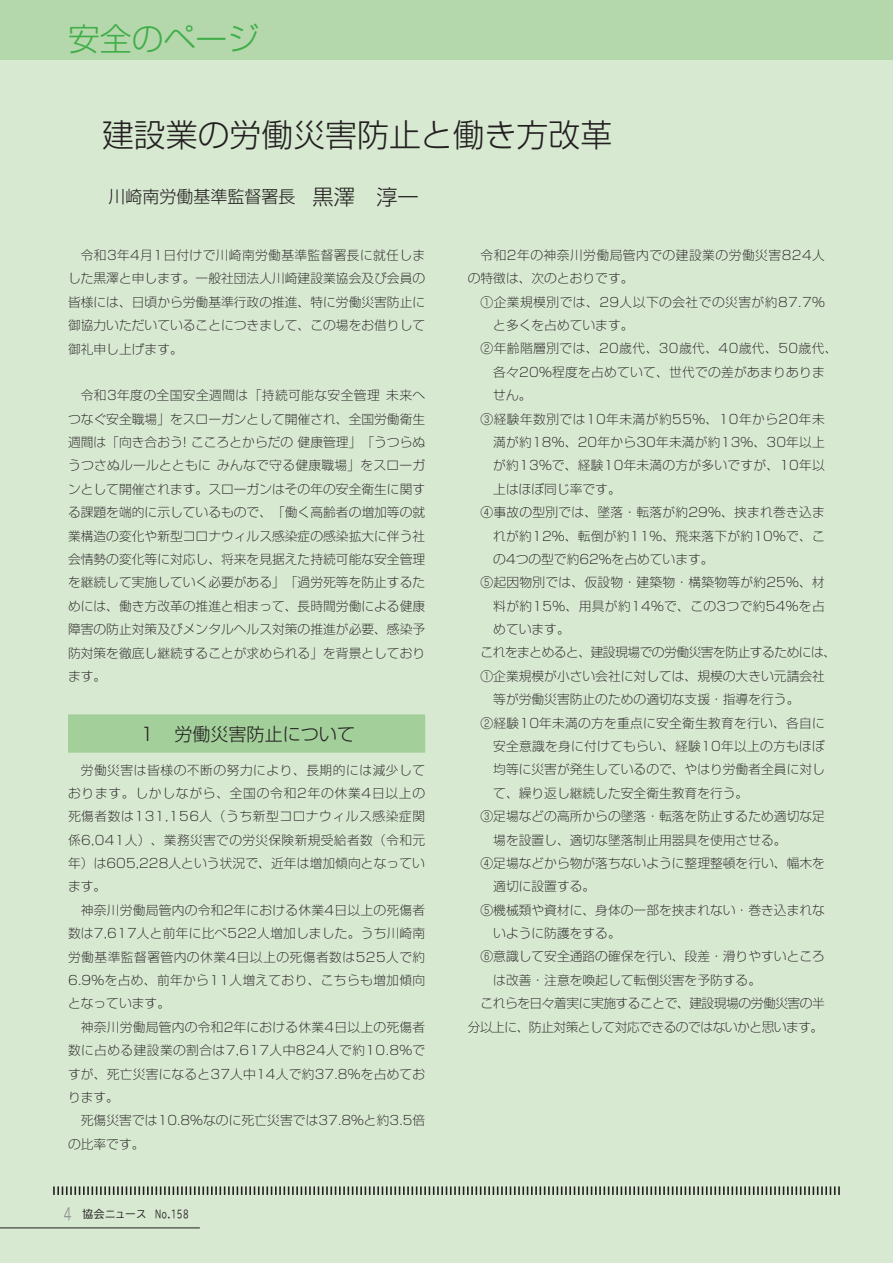
<style>
.page{position:relative;width:893px;height:1263px;background:#d8e9d2}
.page>*{position:absolute;margin:0;border:0;box-sizing:border-box;transform-origin:0 0}
.t1{font:300 31.95px "Shin Go Pr 5";color:#231f20}
.t2{font:300 31.95px "Shin Go Pr 5";color:#40ae49}
.t3{font:300 18px "Shin Go Pr 5";color:#231f20}
.t4{font:300 16.95px "Shin Go Pr 5";color:#231f20}
.t5{font:300 expanded 12.75px/23.4px "Shin Go Pr 5";color:#231f20;text-align:justify}
.t6{font:300 expanded 12.75px "Shin Go Pr 5";letter-spacing:.02em;color:#231f20}
.t7{font:300 expanded 12.75px/23.4px "Shin Go Pr 5";letter-spacing:.035em;color:#231f20}
.t8{font:300 expanded 12.75px "Shin Go Pr 5";letter-spacing:-.04em;color:#231f20}
.t9{font:300 expanded 12.75px "Shin Go Pr 5";letter-spacing:-.035em;color:#231f20}
.t10{font:300 expanded 12.75px "Shin Go Pr 5";letter-spacing:.025em;color:#231f20}
.t11{font:10.65px "BIZ UDP Gothic";letter-spacing:.075em;color:#231f20}
.s1{font-size:21.3px}
.s2{font-size:15.9px;color:#939598}
</style>
<div class="page">
<div style="left:0;top:0;width:893px;height:60px;background:#b5d7ac"></div>
<svg style="left:53px;top:1186px;width:787px;height:9px"></svg>
<hr style="left:0;top:1228px;width:200px;height:1px;background:#231f20">
<div style="left:68px;top:714px;width:357px;height:39px;background:#a3cf9a"></div>
<h1 class="t2" style="left:68px;top:12px;width:193px">安全のページ</h1>
<h1 class="t1" style="left:102px;top:109px;width:512px">建設業の労働災害防止と働き方改革</h1>
<h3 class="t4" style="left:108px;top:183px;width:312px">川崎南労働基準監督署長　<span class="s1">黒澤　淳一</span></h3>
<p class="t5" style="left:68px;top:242px;width:359px;text-indent:13px">令和3年4月1日付けで川崎南労働基準監督署長に就任しました黒澤と申します。一般社団法人川崎建設業協会及び会員の皆様には、日頃から労働基準行政の推進、特に労働災害防止に御協力いただいていることにつきまして、この場をお借りして御礼申し上げます。</p>
<p class="t5" style="left:68px;top:383px;width:359px;text-indent:13px">令和3年度の全国安全週間は「持続可能な安全管理 未来へつなぐ安全職場」をスローガンとして開催され、全国労働衛生週間は「向き合おう! こころとからだの 健康管理」「うつらぬうつさぬルールとともに みんなで守る健康職場」をスローガンとして開催されます。スローガンはその年の安全衛生に関する課題を端的に示しているもので、「働く高齢者の増加等の就業構造の変化や新型コロナウィルス感染症の感染拡大に伴う社会情勢の変化等に対応し、将来を見据えた持続可能な安全管理を継続して実施していく必要がある」「過労死等を防止するためには、働き方改革の推進と相まって、長時間労働による健康障害の防止対策及びメンタルヘルス対策の推進が必要、感染予防対策を徹底し継続することが求められる」を背景としております。</p>
<h2 class="t3" style="left:138px;top:720px;width:218px">１　労働災害防止について</h2>
<p class="t5" style="left:68px;top:757px;width:359px;text-indent:13px">労働災害は皆様の不断の努力により、長期的には減少しております。しかしながら、全国の令和2年の休業4日以上の死傷者数は131,156人（うち新型コロナウィルス感染症関係6,041人）、業務災害での労災保険新規受給者数（令和元年）は605,228人という状況で、近年は増加傾向となっています。</p>
<p class="t5" style="left:68px;top:897px;width:359px;text-indent:13px">神奈川労働局管内の令和2年における休業4日以上の死傷者数は7,617人と前年に比べ522人増加しました。うち川崎南労働基準監督署管内の休業4日以上の死傷者数は525人で約6.9%を占め、前年から11人増えており、こちらも増加傾向となっています。</p>
<p class="t5" style="left:68px;top:1014px;width:359px;text-indent:13px">神奈川労働局管内の令和2年における休業4日以上の死傷者数に占める建設業の割合は7,617人中824人で約10.8%ですが、死亡災害になると37人中14人で約37.8%を占めております。</p>
<p class="t5" style="left:68px;top:1107px;width:359px;text-indent:13px">死傷災害では10.8%なのに死亡災害では37.8%と約3.5倍の比率です。</p>
<p class="t11" style="left:64px;top:1209px;width:126px"><span class="s2">4</span> 協会ニュース　No.158</p>
<p class="t7" style="left:468px;top:242px;width:359px;text-indent:13px">令和2年の神奈川労働局管内での建設業の労働災害824人の特徴は、次のとおりです。</p>
<p class="t7" style="left:480px;top:289px;width:346px">①企業規模別では、29人以下の会社での災害が約87.7%</p>
<p class="t5" style="left:493px;top:312px;width:142px">と多くを占めています。</p>
<p class="t7" style="left:480px;top:336px;width:359px">②年齢階層別では、20歳代、30歳代、40歳代、50歳代、</p>
<p class="t6" style="left:493px;top:361px;width:333px">各々20%程度を占めていて、世代での差があまりありま</p>
<p class="t5" style="left:493px;top:382px;width:40px">せん。</p>
<p class="t7" style="left:480px;top:406px;width:346px">③経験年数別では10年未満が約55%、10年から20年未</p>
<p class="t5" style="left:493px;top:429px;width:333px">満が約18%、20年から30年未満が約13%、30年以上</p>
<p class="t5" style="left:493px;top:453px;width:333px">が約13%で、経験10年未満の方が多いですが、10年以</p>
<p class="t5" style="left:493px;top:476px;width:129px">上はほぼ同じ率です。</p>
<p class="t6" style="left:480px;top:502px;width:346px">④事故の型別では、墜落・転落が約29%、挟まれ巻き込ま</p>
<p class="t5" style="left:493px;top:523px;width:333px">れが約12%、転倒が約11%、飛来落下が約10%で、こ</p>
<p class="t5" style="left:493px;top:546px;width:222px">の4つの型で約62%を占めています。</p>
<p class="t6" style="left:480px;top:572px;width:346px">⑤起因物別では、仮設物・建築物・構築物等が約25%、材</p>
<p class="t10" style="left:493px;top:595px;width:333px">料が約15%、用具が約14%で、この3つで約54%を占</p>
<p class="t5" style="left:493px;top:616px;width:78px">めています。</p>
<p class="t8" style="left:480px;top:642px;width:357px">これをまとめると、建設現場での労働災害を防止するためには、</p>
<p class="t5" style="left:480px;top:663px;width:346px">①企業規模が小さい会社に対しては、規模の大きい元請会社</p>
<p class="t5" style="left:493px;top:686px;width:308px">等が労働災害防止のための適切な支援・指導を行う。</p>
<p class="t6" style="left:480px;top:712px;width:346px">②経験10年未満の方を重点に安全衛生教育を行い、各自に</p>
<p class="t6" style="left:493px;top:736px;width:333px">安全意識を身に付けてもらい、経験10年以上の方もほぼ</p>
<p class="t5" style="left:493px;top:757px;width:333px">均等に災害が発生しているので、やはり労働者全員に対し</p>
<p class="t5" style="left:493px;top:780px;width:257px">て、繰り返し継続した安全衛生教育を行う。</p>
<p class="t5" style="left:480px;top:803px;width:346px">③足場などの高所からの墜落・転落を防止するため適切な足</p>
<p class="t5" style="left:493px;top:827px;width:295px">場を設置し、適切な墜落制止用器具を使用させる。</p>
<p class="t5" style="left:480px;top:850px;width:346px">④足場などから物が落ちないように整理整頓を行い、幅木を</p>
<p class="t5" style="left:493px;top:873px;width:104px">適切に設置する。</p>
<p class="t5" style="left:480px;top:897px;width:346px">⑤機械類や資材に、身体の一部を挟まれない・巻き込まれな</p>
<p class="t5" style="left:493px;top:920px;width:129px">いように防護をする。</p>
<p class="t5" style="left:480px;top:944px;width:346px">⑥意識して安全通路の確保を行い、段差・滑りやすいところ</p>
<p class="t5" style="left:493px;top:967px;width:269px">は改善・注意を喚起して転倒災害を予防する。</p>
<p class="t9" style="left:480px;top:993px;width:346px">これらを日々着実に実施することで、建設現場の労働災害の半</p>
<p class="t8" style="left:468px;top:1016px;width:357px">分以上に、防止対策として対応できるのではないかと思います。</p>
</div>
